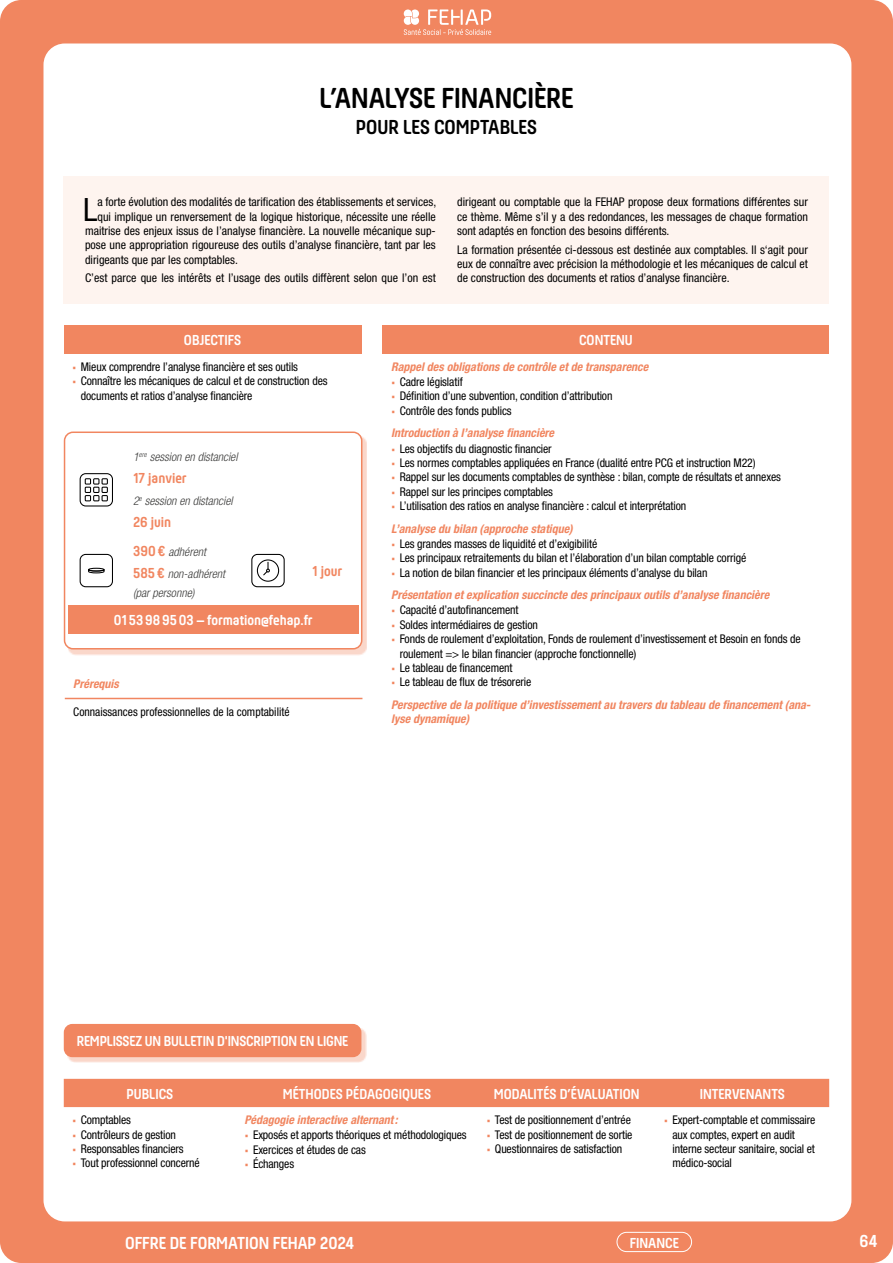
<style>
.page{position:relative;width:893px;height:1263px;background:#f18660}
.page>*{position:absolute;margin:0;border:0;box-sizing:border-box;transform-origin:0 0}
.t1{font:condensed 32.1px "Helvetica Neue LT Pro";color:#000}
.t2{font:700 30px "Hansom FY";color:#000}
.t3{font:700 21px "Hansom FY";color:#000}
.t4{font:700 18px "Hansom FY";color:#fff}
.t5{font:700 15px "Hansom FY";color:#fff}
.t6{font:700 15px "Hansom FY";color:#f18660}
.t7{font:condensed 12px/14.4px "Helvetica Neue LT Pro";letter-spacing:-.01em;color:#000}
.t8{font:italic 700 condensed 12px/22.5px "Helvetica Neue LT Pro";color:#f18660}
.t9{font:italic 300 condensed 12px/22.2px "Helvetica Neue LT Pro";color:#3c3c3b}
.s1{font-family:"Acumin Variable Concept";font-stretch:normal;color:#f18660}
.s2{font-family:"Hansom FY";font-weight:700;font-style:normal;font-stretch:normal;font-size:15px;color:#f18660}
.s3{font-family:"Acumin Variable Concept";font-weight:400;font-style:normal;font-stretch:normal}
.s4{font-weight:400;font-style:normal;color:#000}
.s5{font-weight:700;font-style:italic;color:#f18660}
</style>
<div class="page">
<div style="left:43px;top:43px;width:808px;height:1178px;background:#fff;border-radius:21px"></div>
<svg style="left:404px;top:9px;width:87px;height:26px"></svg>
<div style="left:617px;top:1232px;width:75px;height:20px;border:1px solid #fff;border-radius:10px"></div>
<div style="left:64px;top:176px;width:765px;height:128px;background:#fef4ef"></div>
<div style="left:64px;top:1079px;width:765px;height:28px;background:#f18660"></div>
<div style="left:383px;top:325px;width:446px;height:29px;background:#f18660"></div>
<div style="left:64px;top:325px;width:297px;height:29px;background:#f18660"></div>
<hr style="left:65px;top:698px;width:297px;height:1px;background:#f18660">
<div style="left:67px;top:1028px;width:300px;height:35px;background:#f18660;opacity:.33"></div>
<div style="left:64px;top:1024px;width:297px;height:33px;background:#f18660;border-radius:9px"></div>
<div style="left:68px;top:436px;width:299px;height:219px;background:#f18660;opacity:.33"></div>
<div style="left:65px;top:432px;width:297px;height:217px;background:#fff;border-radius:9px"></div>
<div style="left:68px;top:605px;width:290px;height:28px;background:#f18660"></div>
<div style="left:80px;top:473px;width:33px;height:33px;border:1px solid #000;border-radius:6px"></div>
<div style="left:85px;top:478px;width:6px;height:7px;border:1px solid #000"></div>
<div style="left:93px;top:478px;width:6px;height:7px;border:1px solid #000"></div>
<div style="left:102px;top:478px;width:6px;height:7px;border:1px solid #000"></div>
<svg style="left:85px;top:487px;width:23px;height:14px"></svg>
<div style="left:80px;top:554px;width:33px;height:33px;border:1px solid #000;border-radius:6px"></div>
<div style="left:88px;top:568px;width:17px;height:3px;border:1px solid #000;border-radius:50%"></div>
<svg style="left:88px;top:569px;width:17px;height:5px"></svg>
<div style="left:257px;top:559px;width:22px;height:23px;border:1px solid #000;border-radius:50%"></div>
<svg style="left:262px;top:562px;width:8px;height:14px"></svg>
<div style="left:251px;top:554px;width:34px;height:33px;border:1px solid #000;border-radius:6px"></div>
<div style="left:64px;top:431px;width:298px;height:218px;border:2px solid #f18660;border-radius:9px"></div>
<h2 class="t2" style="left:320px;top:80px;width:255px">L’ANALYSE FINANCIÈRE</h2>
<h3 class="t3" style="left:356px;top:115px;width:183px">POUR LES COMPTABLES</h3>
<h1 class="t1" style="left:83px;top:190px;width:16px">L</h1>
<p class="t7" style="left:97px;top:195px;width:340px">a forte évolution des modalités de tarification des établissements et services,</p>
<p class="t7" style="left:97px;top:209px;width:340px">qui implique un renversement de la logique historique, nécessite une réelle</p>
<p class="t7" style="left:85px;top:223px;width:352px">maitrise des enjeux issus de l’analyse financière. La nouvelle mécanique sup-</p>
<p class="t7" style="left:85px;top:238px;width:352px">pose une appropriation rigoureuse des outils d’analyse financière, tant par les</p>
<p class="t7" style="left:85px;top:252px;width:155px">dirigeants que par les comptables.</p>
<p class="t7" style="left:85px;top:271px;width:352px">C’est parce que les intérêts et l’usage des outils diffèrent selon que l’on est</p>
<p class="t7" style="left:457px;top:195px;width:352px;text-align:justify">dirigeant ou comptable que la FEHAP propose deux formations différentes sur ce thème. Même s’il y a des redondances, les messages de chaque formation sont adaptés en fonction des besoins différents.</p>
<p class="t7" style="left:457px;top:242px;width:352px;text-align:justify">La formation présentée ci-dessous est destinée aux comptables. Il s‘agit pour eux de connaître avec précision la méthodologie et les mécaniques de calcul et de construction des documents et ratios d’analyse financière.</p>
<p class="t5" style="left:184px;top:331px;width:59px">OBJECTIFS</p>
<p class="t7" style="left:72px;top:359px;width:227px"><span class="s1">•</span> Mieux comprendre l’analyse financière et ses outils</p>
<p class="t7" style="left:81px;top:374px;width:248px;text-indent:-9px"><span class="s1">•</span> Connaître les mécaniques de calcul et de construction des documents et ratios d’analyse financière</p>
<p class="t9" style="left:133px;top:445px;width:106px">1<sup>ere</sup> session en distanciel</p>
<p class="t6" style="left:133px;top:469px;width:55px">17 janvier</p>
<p class="t9" style="left:133px;top:490px;width:101px">2<sup>e</sup> session en distanciel</p>
<p class="t6" style="left:133px;top:514px;width:40px">26 juin</p>
<p class="t9" style="left:133px;top:540px;width:93px"><span class="s2">390€</span> adhérent<br><span class="s2">585€</span> non-adhérent</p>
<p class="t9" style="left:133px;top:581px;width:63px">(par personne)</p>
<p class="t6" style="left:312px;top:562px;width:31px">1 jour</p>
<p class="t5" style="left:114px;top:611px;width:200px">01 53989503 – formation@fehap.fr</p>
<p class="t8" style="left:73px;top:672px;width:47px">Prérequis</p>
<p class="t7" style="left:73px;top:705px;width:218px">Connaissances professionnelles de la comptabilité</p>
<p class="t5" style="left:579px;top:331px;width:55px">CONTENU</p>
<p class="t8" style="left:391px;top:355px;width:259px">Rappel des obligations de contrôle et de transparence</p>
<p class="t7" style="left:391px;top:374px;width:73px"><span class="s1">•</span> Cadre législatif</p>
<p class="t7" style="left:391px;top:389px;width:223px"><span class="s1">•</span> Définition d’une subvention, condition d’attribution</p>
<p class="t8" style="left:391px;top:399px;width:164px"><span class="s3">•</span> <span class="s4">Contrôle des fonds publics<br></span>Introduction à l’analyse financière</p>
<p class="t7" style="left:391px;top:441px;width:162px"><span class="s1">•</span> Les objectifs du diagnostic financier</p>
<p class="t7" style="left:391px;top:455px;width:366px"><span class="s1">•</span> Les normes comptables appliquées en France (dualité entre PCG et instruction M22)</p>
<p class="t7" style="left:391px;top:470px;width:391px"><span class="s1">•</span> Rappel sur les documents comptables de synthèse : bilan, compte de résultats et annexes</p>
<p class="t7" style="left:391px;top:484px;width:163px"><span class="s1">•</span> Rappel sur les principes comptables</p>
<p class="t7" style="left:391px;top:494px;width:297px;line-height:22.5px"><span class="s1">•</span> L’utilisation des ratios en analyse financière : calcul et interprétation<br><span class="s5">L’analyse du bilan (approche statique)</span></p>
<p class="t7" style="left:391px;top:536px;width:208px"><span class="s1">•</span> Les grandes masses de liquidité et d’exigibilité</p>
<p class="t7" style="left:391px;top:551px;width:357px"><span class="s1">•</span> Les principaux retraitements du bilan et l’élaboration d’un bilan comptable corrigé</p>
<p class="t8" style="left:391px;top:561px;width:380px"><span class="s3">•</span> <span class="s4">La notion de bilan financier et les principaux éléments d’analyse du bilan<br></span>Présentation et explication succincte des principaux outils d’analyse financière</p>
<p class="t7" style="left:391px;top:603px;width:129px"><span class="s1">•</span> Capacité d’autofinancement</p>
<p class="t7" style="left:391px;top:617px;width:148px"><span class="s1">•</span> Soldes intermédiaires de gestion</p>
<p class="t7" style="left:400px;top:632px;width:402px;text-indent:-9px"><span class="s1">•</span> Fonds de roulement d’exploitation, Fonds de roulement d’investissement et Besoin en fonds de roulement =&gt; le bilan financier (approche fonctionnelle)</p>
<p class="t7" style="left:391px;top:660px;width:123px"><span class="s1">•</span> Le tableau de financement</p>
<p class="t8" style="left:391px;top:671px;width:421px"><span class="s3">•</span> <span class="s4">Le tableau de flux de trésorerie<br></span>Perspective de la politique d’investissement au travers du tableau de financement (ana-</p>
<p class="t8" style="left:391px;top:708px;width:80px">lyse dynamique)</p>
<p class="t5" style="left:77px;top:1032px;width:273px">REMPLISSEZ UN BULLETIN D'INSCRIPTION EN LIGNE</p>
<p class="t5" style="left:127px;top:1085px;width:48px">PUBLICS</p>
<p class="t5" style="left:283px;top:1085px;width:150px">MÉTHODES PÉDAGOGIQUES</p>
<p class="t5" style="left:494px;top:1085px;width:147px">MODALITÉS D’ÉVALUATION</p>
<p class="t5" style="left:700px;top:1085px;width:87px">INTERVENANTS</p>
<p class="t7" style="left:72px;top:1112px;width:60px"><span class="s1">•</span> Comptables</p>
<p class="t7" style="left:72px;top:1127px;width:105px"><span class="s1">•</span> Contrôleurs de gestion</p>
<p class="t7" style="left:72px;top:1141px;width:113px"><span class="s1">•</span> Responsables financiers</p>
<p class="t7" style="left:72px;top:1156px;width:129px"><span class="s1">•</span> Tout professionnel concerné</p>
<p class="t7" style="left:486px;top:1112px;width:146px"><span class="s1">•</span> Test de positionnement d’entrée</p>
<p class="t7" style="left:486px;top:1127px;width:148px"><span class="s1">•</span> Test de positionnement de sortie</p>
<p class="t7" style="left:486px;top:1141px;width:137px"><span class="s1">•</span> Questionnaires de satisfaction</p>
<p class="t8" style="left:244px;top:1109px;width:155px">Pédagogie interactive alternant:</p>
<p class="t7" style="left:244px;top:1128px;width:224px"><span class="s1">•</span> Exposés et apports théoriques et méthodologiques</p>
<p class="t7" style="left:244px;top:1142px;width:123px"><span class="s1">•</span> Exercices et études de cas</p>
<p class="t7" style="left:244px;top:1156px;width:51px"><span class="s1">•</span> Échanges</p>
<p class="t7" style="left:672px;top:1112px;width:144px;text-indent:-9px"><span class="s1">•</span> Expert-comptable et commissaire aux comptes, expert en audit interne secteur sanitaire, social et médico-social</p>
<h3 class="t4" style="left:125px;top:1232px;width:231px">OFFRE DE FORMATION FEHAP 2024</h3>
<p class="t5" style="left:630px;top:1234px;width:51px">FINANCE</p>
<h3 class="t4" style="left:859px;top:1230px;width:19px">64</h3>
</div>
